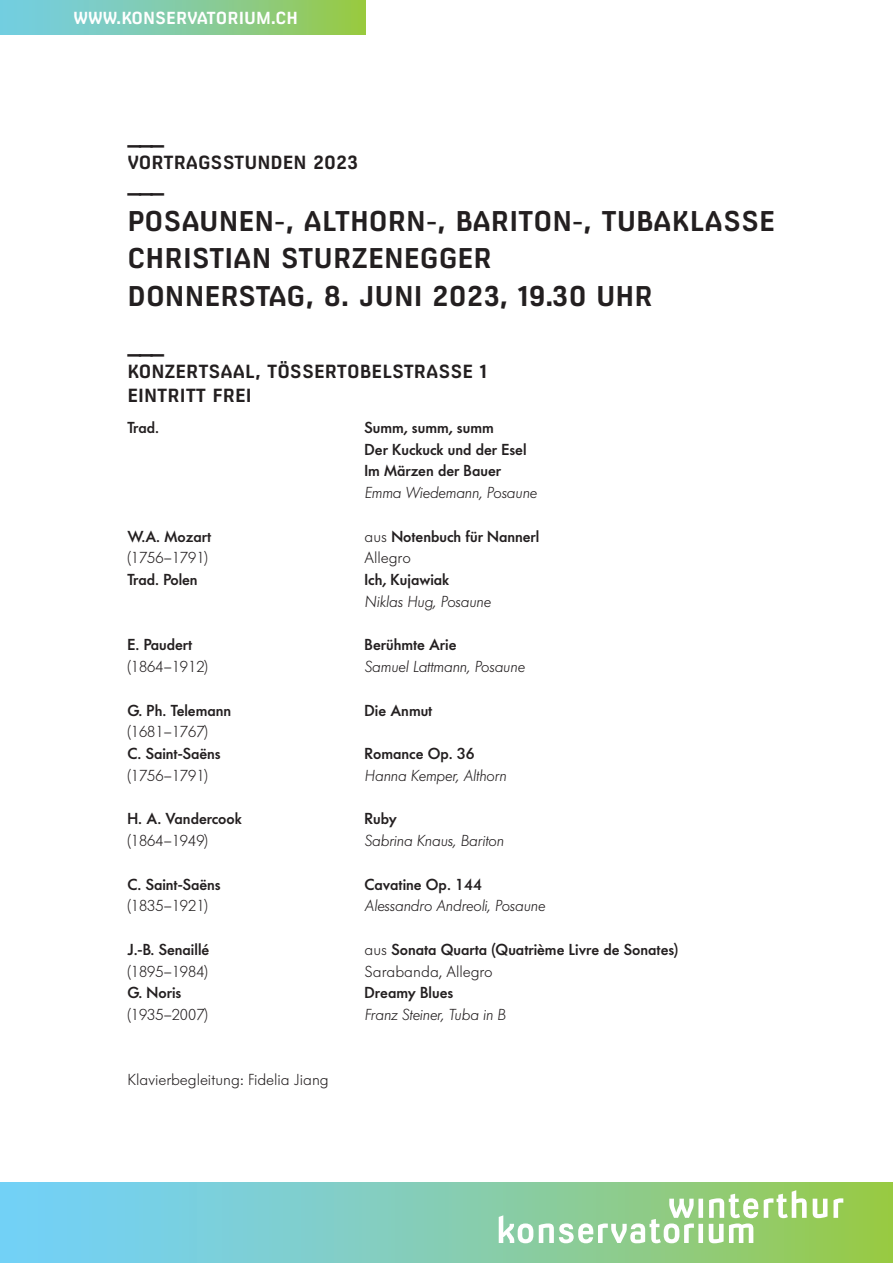
<style>
.page{position:relative;width:893px;height:1263px;background:#fff}
.page>*{position:absolute;margin:0;border:0;box-sizing:border-box;transform-origin:0 0}
.t1{font:700 27px/37.5px "Milibus Rg";color:#231f20}
.Strich{font:700 22.5px "Milibus Rg";color:#231f20}
.Titel_klein{font:700 18px/24px "Milibus Rg";color:#231f20}
.t2{font:700 16.5px "Milibus Rg";color:#fff}
.Schüler_in{font:500 15.75px "Futura BQ";color:#231f20}
.Schüler_in-2{font:italic 300 15.75px "Futura BQ";color:#231f20}
.Schüler_in-3{font:300 15.75px "Futura BQ";color:#231f20}
.s1{font-weight:300}
</style>
<div class="page">
<div style="left:0;top:0;width:365px;height:34px;background:linear-gradient(to right,#72ceef,#98c94b)"></div>
<svg style="left:0;top:1182px;width:893px;height:81px;background:#82cdba"></svg>
<svg style="left:499px;top:1190px;width:344px;height:53px"></svg>
<p class="t2" style="left:74px;top:8px;width:226px">WWW.KONSERVATORIUM.CH</p>
<p class="Strich" style="left:128px;top:123px;width:38px">___</p>
<p class="Titel_klein" style="left:128px;top:151px;width:232px">VORTRAGSSTUNDEN 2023</p>
<p class="Strich" style="left:128px;top:171px;width:38px">___</p>
<p class="t1" style="left:128px;top:202px;width:649px">POSAUNEN-, ALTHORN-, BARITON-, TUBAKLASSE<br>CHRISTIAN STURZENEGGER</p>
<p class="t1" style="left:128px;top:277px;width:527px">DONNERSTAG, 8. JUNI 2023, 19.30 UHR</p>
<p class="Strich" style="left:128px;top:332px;width:38px">___</p>
<p class="Titel_klein" style="left:128px;top:359px;width:361px">KONZERTSAAL, TÖSSERTOBELSTRASSE 1<br>EINTRITT FREI</p>
<p class="Schüler_in" style="left:128px;top:417px;width:33px">Trad.</p>
<p class="Schüler_in" style="left:365px;top:417px;width:131px">Summ, summ, summ</p>
<p class="Schüler_in" style="left:365px;top:439px;width:163px">Der Kuckuck und der Esel</p>
<p class="Schüler_in" style="left:365px;top:461px;width:138px">Im Märzen der Bauer</p>
<p class="Schüler_in-2" style="left:365px;top:482px;width:174px">Emma Wiedemann, Posaune</p>
<p class="Schüler_in" style="left:128px;top:526px;width:85px">W.A. Mozart</p>
<p class="Schüler_in" style="left:365px;top:526px;width:176px"><span class="s1">aus</span> Notenbuch für Nannerl</p>
<p class="Schüler_in-3" style="left:128px;top:548px;width:82px">(1756–1791)</p>
<p class="Schüler_in-3" style="left:365px;top:548px;width:48px">Allegro</p>
<p class="Schüler_in" style="left:128px;top:569px;width:72px">Trad. Polen</p>
<p class="Schüler_in" style="left:365px;top:569px;width:86px">Ich, Kujawiak</p>
<p class="Schüler_in-2" style="left:365px;top:591px;width:128px">Niklas Hug, Posaune</p>
<p class="Schüler_in" style="left:128px;top:635px;width:66px">E. Paudert</p>
<p class="Schüler_in" style="left:365px;top:635px;width:93px">Berühmte Arie</p>
<p class="Schüler_in-3" style="left:128px;top:656px;width:82px">(1864–1912)</p>
<p class="Schüler_in-2" style="left:365px;top:656px;width:161px">Samuel Lattmann, Posaune</p>
<p class="Schüler_in" style="left:128px;top:700px;width:105px">G. Ph. Telemann</p>
<p class="Schüler_in" style="left:365px;top:700px;width:69px">Die Anmut</p>
<p class="Schüler_in-3" style="left:128px;top:722px;width:82px">(1681–1767)</p>
<p class="Schüler_in" style="left:128px;top:743px;width:95px">C. Saint-Saëns</p>
<p class="Schüler_in" style="left:365px;top:743px;width:112px">Romance Op. 36</p>
<p class="Schüler_in-3" style="left:128px;top:765px;width:82px">(1756–1791)</p>
<p class="Schüler_in-2" style="left:365px;top:765px;width:143px">Hanna Kemper, Althorn</p>
<p class="Schüler_in" style="left:128px;top:809px;width:116px">H. A. Vandercook</p>
<p class="Schüler_in" style="left:365px;top:809px;width:34px">Ruby</p>
<p class="Schüler_in-3" style="left:128px;top:830px;width:82px">(1864–1949)</p>
<p class="Schüler_in-2" style="left:365px;top:830px;width:141px">Sabrina Knaus, Bariton</p>
<p class="Schüler_in" style="left:128px;top:874px;width:95px">C. Saint-Saëns</p>
<p class="Schüler_in" style="left:365px;top:874px;width:119px">Cavatine Op. 144</p>
<p class="Schüler_in-3" style="left:128px;top:896px;width:82px">(1835–1921)</p>
<p class="Schüler_in-2" style="left:365px;top:896px;width:182px">Alessandro Andreoli, Posaune</p>
<p class="Schüler_in" style="left:128px;top:939px;width:83px">J.-B. Senaillé</p>
<p class="Schüler_in" style="left:365px;top:939px;width:315px"><span class="s1">aus</span> Sonata Quarta (Quatrième Livre de Sonates)</p>
<p class="Schüler_in-3" style="left:128px;top:961px;width:82px">(1895–1984)</p>
<p class="Schüler_in-3" style="left:365px;top:961px;width:130px">Sarabanda, Allegro</p>
<p class="Schüler_in" style="left:128px;top:983px;width:55px">G. Noris</p>
<p class="Schüler_in" style="left:365px;top:983px;width:90px">Dreamy Blues</p>
<p class="Schüler_in-3" style="left:128px;top:1004px;width:82px">(1935–2007)</p>
<p class="Schüler_in-2" style="left:365px;top:1004px;width:143px">Franz Steiner, Tuba in B</p>
<p class="Schüler_in-3" style="left:128px;top:1070px;width:203px">Klavierbegleitung: Fidelia Jiang</p>
</div>
